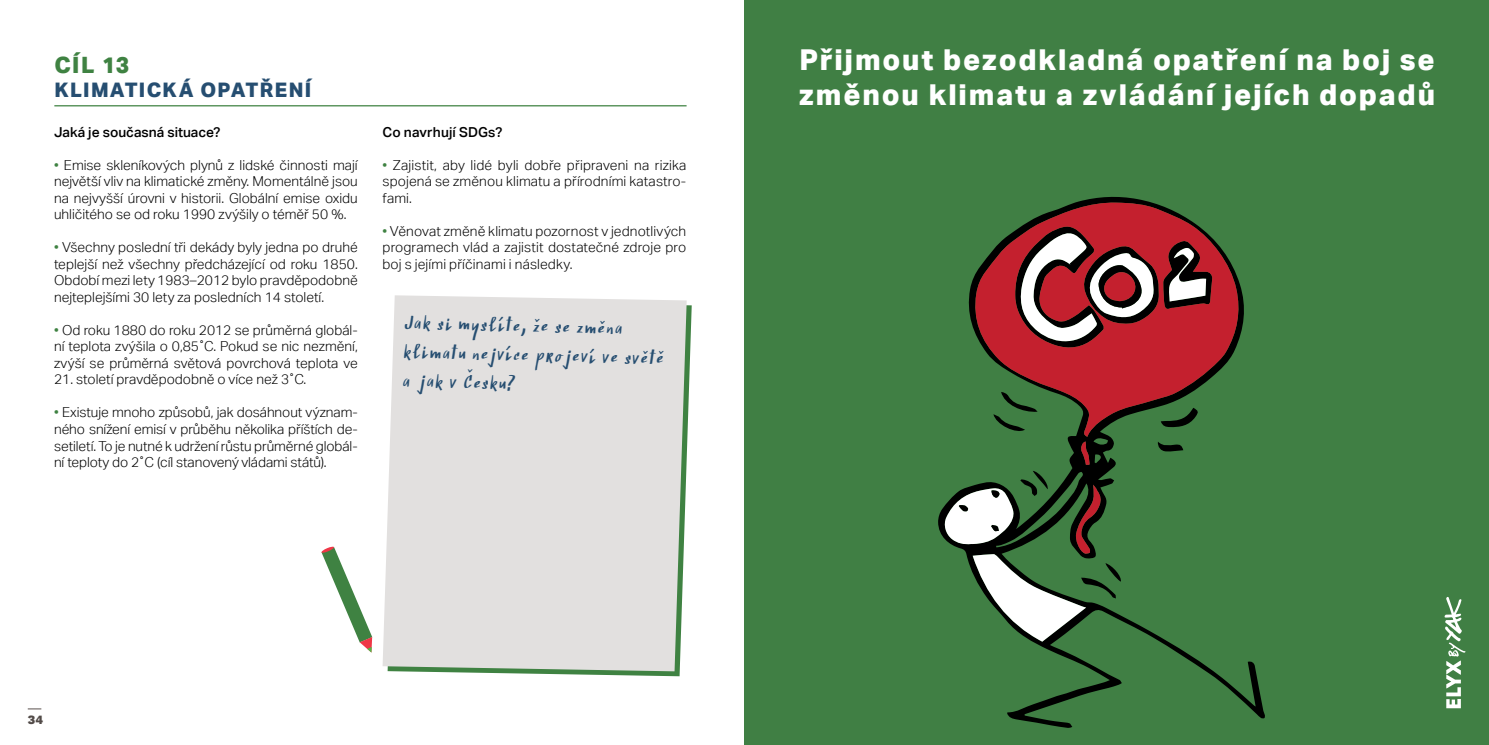
<style>
.page{position:relative;width:1489px;height:745px;background:#fff}
.page>*{position:absolute;margin:0;border:0;box-sizing:border-box;transform-origin:0 0}
.t1{font:800 28.75px/34.5px "Aktiv Grotesk";letter-spacing:.065em;color:#fff}
.t2{font:800 22.5px "Aktiv Grotesk";color:#3f8242}
.t3{font:20px/28.8px "Finlek";color:#264e71}
.t4{font:800 20px "Aktiv Grotesk";letter-spacing:.065em;color:#264e71}
.t5{font:300 13.75px/16.5px "Aktiv Grotesk";color:#000;text-align:justify}
.t6{font:500 13.75px "Aktiv Grotesk";color:#000}
.t7{font:700 12.5px "URW Grotesk TOT";color:#524b48}
.s1{color:#3f8242}
</style>
<div class="page">
<svg style="left:28px;top:708px;width:13px;height:1px"></svg>
<svg style="left:387px;top:300px;width:304px;height:375px"></svg>
<div style="left:382px;top:295px;width:304px;height:376px;background:#e2e0df"></div>
<hr style="left:54px;top:105px;width:632px;height:1px;background:#3f8242">
<svg style="left:321px;top:546px;width:51px;height:106px"></svg>
<div style="left:744px;top:0;width:744px;height:744px;background:#407f44"></div>
<svg style="left:938px;top:196px;width:326px;height:531px"></svg>
<svg style="left:1157px;top:441px;width:26px;height:10px"></svg>
<svg style="left:972px;top:202px;width:269px;height:234px"></svg>
<svg style="left:942px;top:470px;width:179px;height:171px"></svg>
<svg style="left:1079px;top:441px;width:10px;height:23px"></svg>
<svg style="left:1015px;top:225px;width:197px;height:124px;background:#9e4950"></svg>
<svg style="left:1444px;top:597px;width:21px;height:112px"></svg>
<h2 class="t2" style="left:54px;top:51px;width:76px">CÍL 13</h2>
<h3 class="t4" style="left:54px;top:77px;width:258px">KLIMATICKÁ OPATŘENÍ</h3>
<p class="t6" style="left:54px;top:123px;width:168px">Jaká je současná situace?</p>
<p class="t5" style="left:54px;top:156px;width:305px"><span class="s1">•</span> Emise skleníkových plynů z lidské činnosti mají největší vliv na klimatické změny. Momentálně jsou na nejvyšší úrovni v historii. Globální emise oxidu uhličitého se od roku 1990 zvýšily o téměř 50 %.</p>
<p class="t5" style="left:54px;top:239px;width:305px"><span class="s1">•</span> Všechny poslední tři dekády byly jedna po druhé teplejší než všechny předcházející od roku 1850.<br>Období mezi lety 1983–2012 bylo pravděpodobně nejteplejšími 30 lety za posledních 14 století.</p>
<p class="t5" style="left:54px;top:321px;width:305px"><span class="s1">•</span> Od roku 1880 do roku 2012 se průměrná globál&shy;ní teplota zvýšila o 0,85˚C. Pokud se nic nezmění, zvýší se průměrná světová povrchová teplota ve</p>
<p class="t5" style="left:54px;top:371px;width:254px">21. století pravděpodobně o více než 3˚C.</p>
<p class="t5" style="left:54px;top:404px;width:305px"><span class="s1">•</span> Existuje mnoho způsobů, jak dosáhnout význam&shy;ného snížení emisí v průběhu několika příštích de&shy;setiletí. To je nutné k udržení růstu průměrné globál&shy;ní teploty do 2˚C (cíl stanovený vládami států).</p>
<p class="t6" style="left:382px;top:123px;width:121px">Co navrhují SDGs?</p>
<p class="t5" style="left:382px;top:156px;width:305px"><span class="s1">•</span> Zajistit, aby lidé byli dobře připraveni na rizika spojená se změnou klimatu a přírodními katastro&shy;fami.</p>
<p class="t5" style="left:382px;top:222px;width:305px"><span class="s1">•</span> Věnovat změně klimatu pozornost v jednotlivých programech vlád a zajistit dostatečné zdroje pro boj s jejími příčinami i následky.</p>
<h3 class="t3" style="left:404px;top:308px;width:262px;rotate:1deg">Jak si myslíte, že se změna klimatu nejvíce projeví ve světě a jak v Česku?</h3>
<p class="t7" style="left:28px;top:711px;width:17px">34</p>
<h1 class="t1" style="left:798px;top:42px;width:637px">Přijmout bezodkladná opatření na boj se změnou klimatu a zvládání jejích dopadů</h1>
</div>
